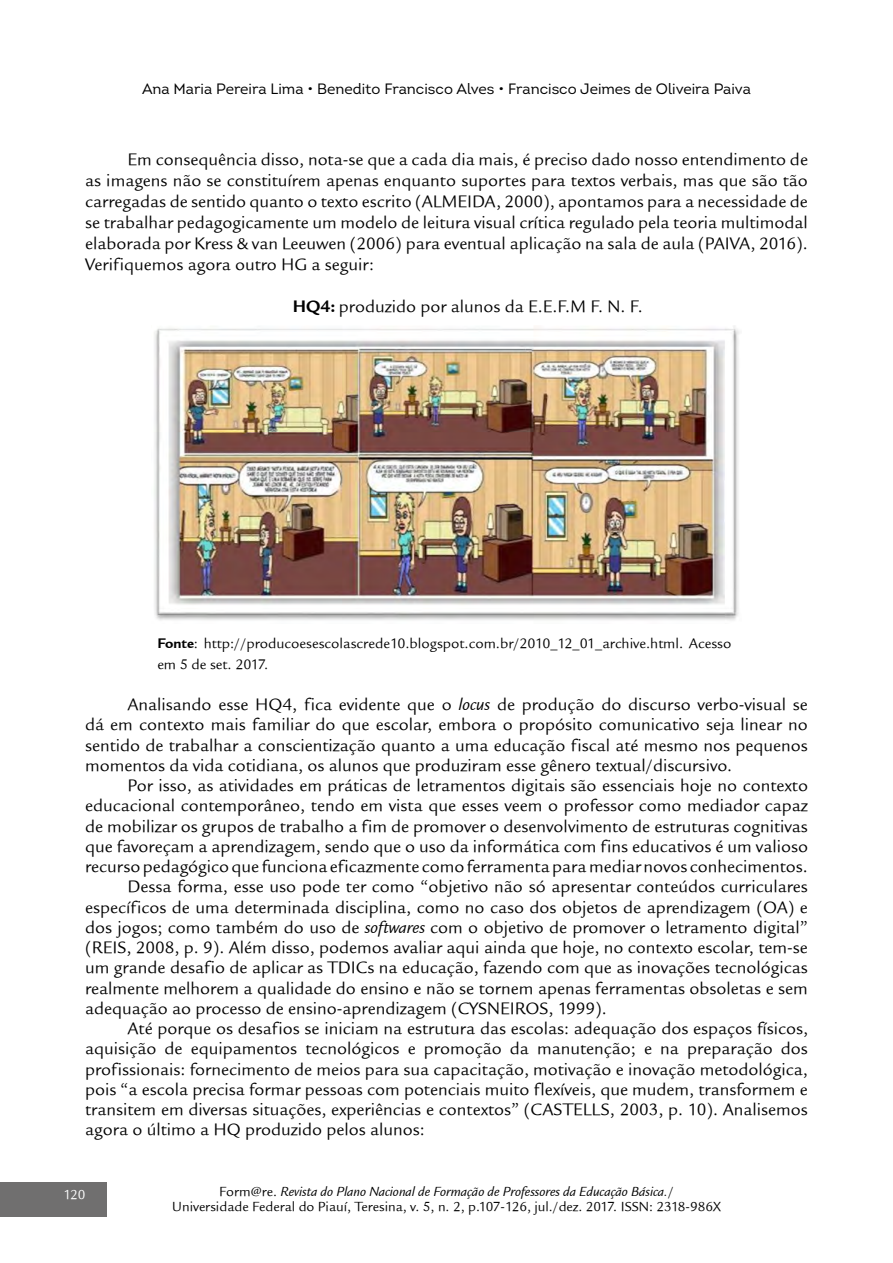
<style>
.page{position:relative;width:893px;height:1263px;background:#fff}
.page>*{position:absolute;margin:0;border:0;box-sizing:border-box;transform-origin:0 0}
.t1{font:18px/21px "Legacy Sans ITCTT Book";color:#000;text-align:justify}
.t2{font:15px/21px "Legacy Sans ITCTT Book";color:#000}
.t3{font:15px "Intro";color:#000}
.t4{font:14.25px/15px "Legacy Sans ITCTT Book";color:#000;text-align:center}
.t5{font:14.25px "Legacy Sans ITCTT Book";color:#fff}
.s1{font-family:"Legacy Sans ITCTT Bold"}
.s2{font-style:italic}
</style>
<div class="page">
<div style="left:0;top:1183px;width:107px;height:34px;background:#706f6f"></div>
<img style="left:154px;top:326px;width:585px;height:295px">
<p class="t3" style="left:142px;top:80px;width:610px">Ana Maria Pereira Lima • Benedito Francisco Alves • Francisco Jeimes de Oliveira Paiva</p>
<p class="t1" style="left:85px;top:149px;width:724px;text-indent:43px">Em consequência disso, nota-se que a cada dia mais, é preciso dado nosso entendimento de as imagens não se constituírem apenas enquanto suportes para textos verbais, mas que são tão carregadas de sentido quanto o texto escrito (ALMEIDA, 2000), apontamos para a necessidade de se trabalhar pedagogicamente um modelo de leitura visual crítica regulado pela teoria multimodal elaborada por Kress &amp; van Leeuwen (2006) para eventual aplicação na sala de aula (PAIVA, 2016).<br>Verifiquemos agora outro HG a seguir:</p>
<p class="t1" style="left:293px;top:296px;width:351px"><span class="s1">HQ4:</span> produzido por alunos da E.E.F.M F. N. F.</p>
<p class="t2" style="left:157px;top:633px;width:576px"><span class="s1">Fonte</span>: http://producoesescolascrede10.blogspot.com.br/2010_12_01_archive.html. Acesso em 5 de set. 2017.</p>
<p class="t1" style="left:85px;top:694px;width:724px;line-height:20.2px;text-indent:43px">Analisando esse HQ4, fica evidente que o <span class="s2">locus</span> de produção do discurso verbo-visual se dá em contexto mais familiar do que escolar, embora o propósito comunicativo seja linear no sentido de trabalhar a conscientização quanto a uma educação fiscal até mesmo nos pequenos momentos da vida cotidiana, os alunos que produziram esse gênero textual/discursivo.</p>
<p class="t1" style="left:128px;top:775px;width:682px">Por isso, as atividades em práticas de letramentos digitais são essenciais hoje no contexto</p>
<p class="t1" style="left:85px;top:795px;width:724px">educacional contemporâneo, tendo em vista que esses veem o professor como mediador capaz</p>
<p class="t1" style="left:85px;top:815px;width:724px">de mobilizar os grupos de trabalho a fim de promover o desenvolvimento de estruturas cognitivas</p>
<p class="t1" style="left:85px;top:836px;width:724px">que favoreçam a aprendizagem, sendo que o uso da informática com fins educativos é um valioso</p>
<p class="t1" style="left:85px;top:856px;width:724px">recurso pedagógico que funciona eficazmente como ferramenta para mediar novos conhecimentos.</p>
<p class="t1" style="left:128px;top:876px;width:682px">Dessa forma, esse uso pode ter como “objetivo não só apresentar conteúdos curriculares</p>
<p class="t1" style="left:85px;top:896px;width:724px">específicos de uma determinada disciplina, como no caso dos objetos de aprendizagem (OA) e</p>
<p class="t1" style="left:85px;top:917px;width:724px">dos jogos; como também do uso de <span class="s2">softwares</span> com o objetivo de promover o letramento digital”</p>
<p class="t1" style="left:85px;top:937px;width:724px">(REIS, 2008, p. 9). Além disso, podemos avaliar aqui ainda que hoje, no contexto escolar, tem-se</p>
<p class="t1" style="left:85px;top:957px;width:724px">um grande desafio de aplicar as TDICs na educação, fazendo com que as inovações tecnológicas</p>
<p class="t1" style="left:85px;top:977px;width:724px">realmente melhorem a qualidade do ensino e não se tornem apenas ferramentas obsoletas e sem</p>
<p class="t1" style="left:85px;top:998px;width:523px">adequação ao processo de ensino-aprendizagem (CYSNEIROS, 1999).</p>
<p class="t1" style="left:128px;top:1018px;width:682px">Até porque os desafios se iniciam na estrutura das escolas: adequação dos espaços físicos,</p>
<p class="t1" style="left:85px;top:1038px;width:724px">aquisição de equipamentos tecnológicos e promoção da manutenção; e na preparação dos</p>
<p class="t1" style="left:85px;top:1058px;width:724px">profissionais: fornecimento de meios para sua capacitação, motivação e inovação metodológica,</p>
<p class="t1" style="left:85px;top:1079px;width:724px">pois “a escola precisa formar pessoas com potenciais muito flexíveis, que mudem, transformem e</p>
<p class="t1" style="left:85px;top:1099px;width:724px">transitem em diversas situações, experiências e contextos” (CASTELLS, 2003, p. 10). Analisemos</p>
<p class="t1" style="left:85px;top:1119px;width:341px">agora o último a HQ produzido pelos alunos:</p>
<p class="t5" style="left:63px;top:1186px;width:23px">120</p>
<p class="t4" style="left:172px;top:1184px;width:550px">Form@re. <span class="s2">Revista do Plano Nacional de Formação de Professores da Educação Básica.</span>/<br>Universidade Federal do Piauí, Teresina, v. 5, n. 2, p.107-126, jul./dez. 2017. ISSN: 2318-986X</p>
</div>
